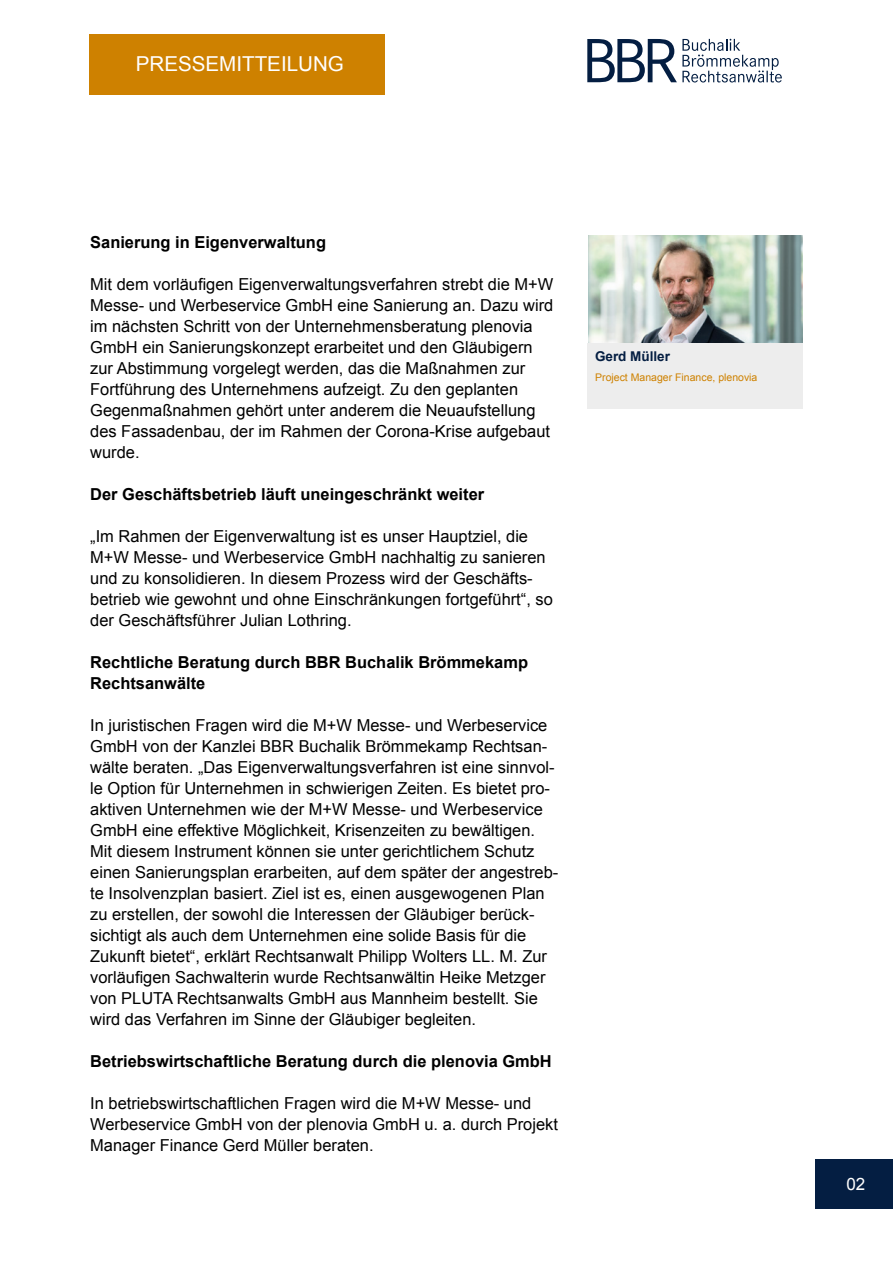
<style>
.page{position:relative;width:893px;height:1263px;background:#fff}
.page>*{position:absolute;margin:0;border:0;box-sizing:border-box;transform-origin:0 0}
.t1{font:20.55px "Arial";color:#fff}
.t2{font:16.95px "Arial";color:#fff}
.t3{font:16.5px/21px "Arial";color:#000}
.t4{font:700 16.5px/21px "Arial";color:#000}
.t5{font:700 13.5px "Arial";color:#041e42}
.t6{font:10.5px "Arial";color:#ce8100}
</style>
<div class="page">
<div style="left:815px;top:1159px;width:78px;height:50px;background:#041e42"></div>
<svg style="left:587px;top:39px;width:195px;height:43px"></svg>
<div style="left:90px;top:34px;width:295px;height:60px;background:#ce8100"></div>
<img style="left:588px;top:236px;width:214px;height:106px">
<div style="left:587px;top:343px;width:216px;height:65px;background:#ededed"></div>
<p class="t1" style="left:136px;top:51px;width:210px">PRESSEMITTEILUNG</p>
<p class="t4" style="left:90px;top:232px;width:237px">Sanierung in Eigenverwaltung</p>
<p class="t3" style="left:90px;top:274px;width:465px">Mit dem vorläufigen Eigenverwaltungsverfahren strebt die M+W Messe- und Werbeservice GmbH eine Sanierung an. Dazu wird im nächsten Schritt von der Unternehmensberatung plenovia GmbH ein Sanierungskonzept erarbeitet und den Gläubigern zur Abstimmung vorgelegt werden, das die Maßnahmen zur Fortführung des Unternehmens aufzeigt. Zu den geplanten Gegenmaßnahmen gehört unter anderem die Neuaufstellung des Fassadenbau, der im Rahmen der Corona-Krise aufgebaut wurde.</p>
<p class="t4" style="left:90px;top:484px;width:395px">Der Geschäftsbetrieb läuft uneingeschränkt weiter</p>
<p class="t3" style="left:90px;top:526px;width:464px">„Im Rahmen der Eigenverwaltung ist es unser Hauptziel, die M+W Messe- und Werbeservice GmbH nachhaltig zu sanieren und zu konsolidieren. In diesem Prozess wird der Geschäfts&shy;betrieb wie gewohnt und ohne Einschränkungen fortgeführt“, so der Geschäftsführer Julian Lothring.</p>
<p class="t4" style="left:90px;top:652px;width:439px">Rechtliche Beratung durch BBR Buchalik Brömmekamp<br>Rechtsanwälte</p>
<p class="t3" style="left:90px;top:715px;width:470px">In juristischen Fragen wird die M+W Messe- und Werbeservice GmbH von der Kanzlei BBR Buchalik Brömmekamp Rechtsan&shy;wälte beraten. „Das Eigenverwaltungsverfahren ist eine sinnvol&shy;le Option für Unternehmen in schwierigen Zeiten. Es bietet pro&shy;aktiven Unternehmen wie der M+W Messe- und Werbeservice GmbH eine effektive Möglichkeit, Krisenzeiten zu bewältigen.<br>Mit diesem Instrument können sie unter gerichtlichem Schutz einen Sanierungsplan erarbeiten, auf dem später der angestreb&shy;te Insolvenzplan basiert. Ziel ist es, einen ausgewogenen Plan zu erstellen, der sowohl die Interessen der Gläubiger berück&shy;sichtigt als auch dem Unternehmen eine solide Basis für die Zukunft bietet“, erklärt Rechtsanwalt Philipp Wolters LL. M. Zur vorläufigen Sachwalterin wurde Rechtsanwältin Heike Metzger von PLUTA Rechtsanwalts GmbH aus Mannheim bestellt. Sie wird das Verfahren im Sinne der Gläubiger begleiten.</p>
<p class="t4" style="left:90px;top:1051px;width:463px">Betriebswirtschaftliche Beratung durch die plenovia GmbH</p>
<p class="t3" style="left:90px;top:1093px;width:469px">In betriebswirtschaftlichen Fragen wird die M+W Messe- und<br>Werbeservice GmbH von der plenovia GmbH u. a. durch Projekt<br>Manager Finance Gerd Müller beraten.</p>
<p class="t5" style="left:595px;top:348px;width:77px">Gerd Müller</p>
<p class="t6" style="left:595px;top:370px;width:164px">Project Manager Finance, plenovia</p>
<p class="t2" style="left:846px;top:1173px;width:20px">02</p>
</div>
